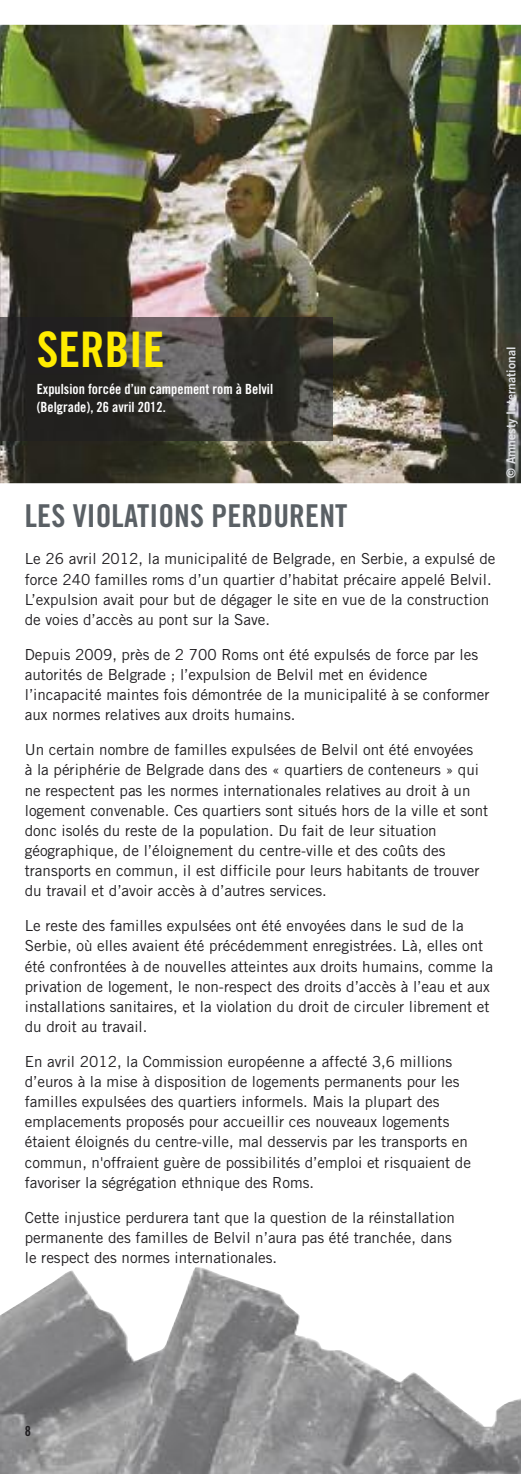
<style>
.page{position:relative;width:521px;height:1474px;background:#fff}
.page>*{position:absolute;margin:0;border:0;box-sizing:border-box;transform-origin:0 0}
.t1{font:49px "Amnesty Trade Gothic Bd Cn 20";color:#ffec00}
.t2{font:31.5px "Amnesty Trade Gothic Bd Cn 20";letter-spacing:.005em;color:#5a6065}
.t3{font:15.22px/20.1px "Amnesty Trade Gothic";color:#201e21}
.t4{font:14px/17.5px "Amnesty Trade Gothic Bd Cn 20";color:#fff}
.t5{font:14px "Amnesty Trade Gothic Bd Cn 20";color:#201e21}
.t6{font:12.25px "Amnesty Trade Gothic Bd 2";color:#dee0e3}
</style>
<div class="page">
<img style="left:0;top:1267px;width:521px;height:206px">
<img style="left:0;top:25px;width:521px;height:458px">
<img style="left:0;top:317px;width:332px;height:123px">
<h1 class="t1" style="left:37px;top:320px;width:129px">SERBIE</h1>
<p class="t4" style="left:37px;top:380px;width:238px">Expulsion forcée d’un campement rom à Belvil (Belgrade), 26 avril 2012.</p>
<h2 class="t2" style="left:25px;top:496px;width:324px">LES VIOLATIONS PERDURENT</h2>
<p class="t3" style="left:25px;top:549px;width:472px">Le 26 avril 2012, la municipalité de Belgrade, en Serbie, a expulsé de force 240 familles roms d’un quartier d’habitat précaire appelé Belvil.<br>L’expulsion avait pour but de dégager le site en vue de la construction de voies d’accès au pont sur la Save.</p>
<p class="t3" style="left:25px;top:644px;width:466px">Depuis 2009, près de 2 700 Roms ont été expulsés de force par les autorités de Belgrade ; l’expulsion de Belvil met en évidence l’incapacité maintes fois démontrée de la municipalité à se conformer aux normes relatives aux droits humains.</p>
<p class="t3" style="left:25px;top:739px;width:465px">Un certain nombre de familles expulsées de Belvil ont été envoyées<br>à la périphérie de Belgrade dans des « quartiers de conteneurs » qui ne respectent pas les normes internationales relatives au droit à un logement convenable. Ces quartiers sont situés hors de la ville et sont donc isolés du reste de la population. Du fait de leur situation géographique, de l’éloignement du centre-ville et des coûts des transports en commun, il est difficile pour leurs habitants de trouver du travail et d’avoir accès à d’autres services.</p>
<p class="t3" style="left:25px;top:915px;width:470px">Le reste des familles expulsées ont été envoyées dans le sud de la Serbie, où elles avaient été précédemment enregistrées. Là, elles ont été confrontées à de nouvelles atteintes aux droits humains, comme la privation de logement, le non-respect des droits d’accès à l’eau et aux installations sanitaires, et la violation du droit de circuler librement et du droit au travail.</p>
<p class="t3" style="left:25px;top:1051px;width:448px">En avril 2012, la Commission européenne a affecté 3,6 millions d’euros à la mise à disposition de logements permanents pour les familles expulsées des quartiers informels. Mais la plupart des emplacements proposés pour accueillir ces nouveaux logements étaient éloignés du centre-ville, mal desservis par les transports en commun, n'offraient guère de possibilités d’emploi et risquaient de favoriser la ségrégation ethnique des Roms.</p>
<p class="t3" style="left:25px;top:1207px;width:432px">Cette injustice perdurera tant que la question de la réinstallation permanente des familles de Belvil n’aura pas été tranchée, dans le respect des normes internationales.</p>
<p class="t6" style="left:503px;top:478px;width:132px;rotate:-90deg">© Amnesty International</p>
<p class="t5" style="left:25px;top:1422px;width:8px">8</p>
</div>
